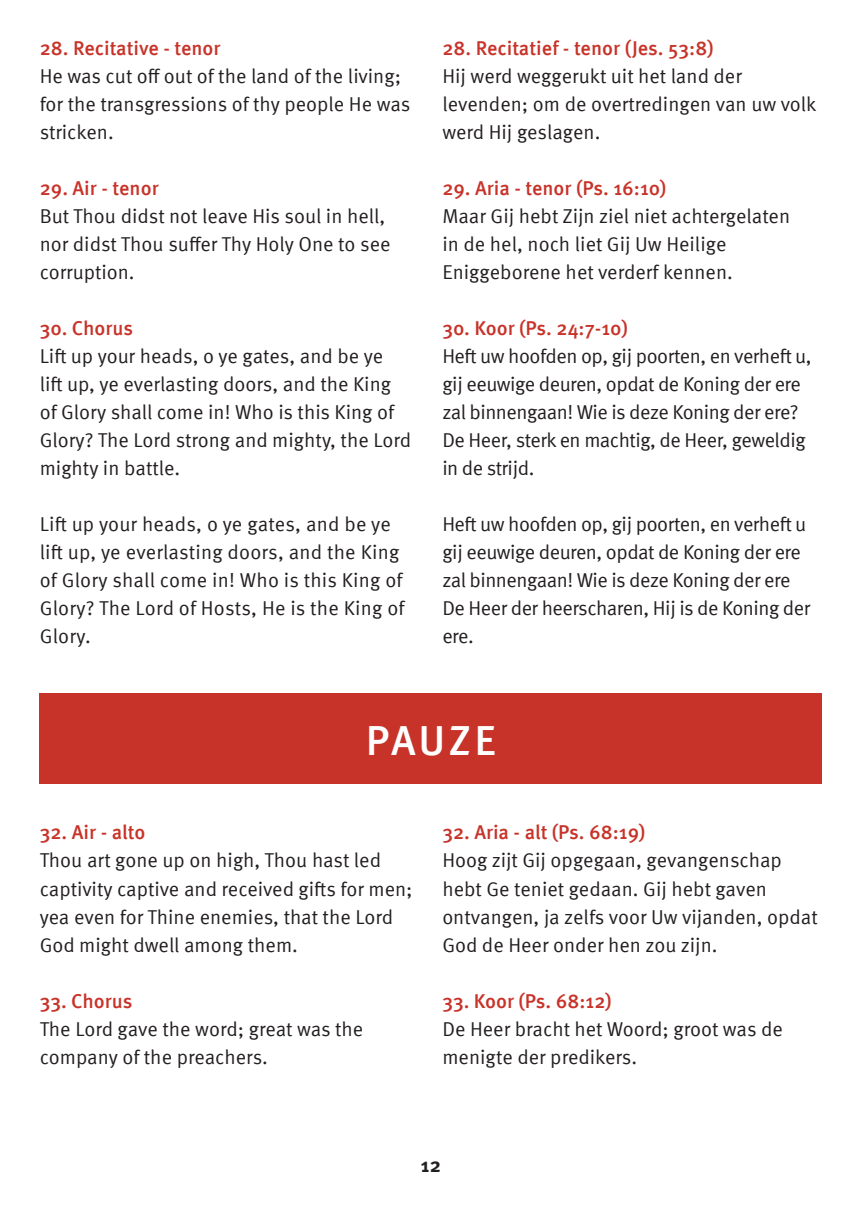
<style>
.page{position:relative;width:862px;height:1214px;background:#fff}
.page>*{position:absolute;margin:0;border:0;box-sizing:border-box;transform-origin:0 0}
.t1{font:500 42px "Meta Pro";letter-spacing:.07em;color:#fff}
.t2{font:20px/28px "Meta Pro";color:#231f20}
.t3{font:20px/28px "Meta Pro";letter-spacing:-.025em;color:#231f20}
.t4{font:500 20px "Meta Pro";color:#c73329}
.t5{font:700 20px "Meta Pro";color:#231f20}
</style>
<div class="page">
<div style="left:39px;top:693px;width:783px;height:91px;background:#c73329"></div>
<p class="t4" style="left:40px;top:33px;width:182px">28. Recitative - tenor</p>
<p class="t2" style="left:40px;top:61px;width:372px">He was cut off out of the land of the living; for the transgressions of thy people He was stricken.</p>
<p class="t4" style="left:40px;top:173px;width:120px">29. Air - tenor</p>
<p class="t2" style="left:40px;top:201px;width:352px">But Thou didst not leave His soul in hell, nor didst Thou suffer Thy Holy One to see corruption.</p>
<p class="t4" style="left:40px;top:313px;width:95px">30. Chorus</p>
<p class="t2" style="left:40px;top:341px;width:373px">Lift up your heads, o ye gates, and be ye<br>lift up, ye everlasting doors, and the King of Glory shall come in! Who is this King of Glory? The Lord strong and mighty, the Lord mighty in battle.</p>
<p class="t2" style="left:40px;top:509px;width:366px">Lift up your heads, o ye gates, and be ye lift up, ye everlasting doors, and the King of Glory shall come in! Who is this King of Glory? The Lord of Hosts, He is the King of Glory.</p>
<p class="t4" style="left:442px;top:33px;width:273px">28. Recitatief - tenor (Jes. 53:8)</p>
<p class="t2" style="left:442px;top:61px;width:375px">Hij werd weggerukt uit het land der levenden; om de overtredingen van uw volk werd Hij geslagen.</p>
<p class="t4" style="left:442px;top:173px;width:226px">29. Aria - tenor (Ps. 16:10)</p>
<p class="t2" style="left:442px;top:201px;width:349px">Maar Gij hebt Zijn ziel niet achtergelaten in de hel, noch liet Gij Uw Heilige<br>Eniggeborene het verderf kennen.</p>
<p class="t4" style="left:442px;top:313px;width:187px">30. Koor (Ps. 24:7-10)</p>
<p class="t3" style="left:442px;top:341px;width:371px">Heft uw hoofden op, gij poorten, en verheft u, gij eeuwige deuren, opdat de Koning der ere zal binnengaan! Wie is deze Koning der ere?<br>De Heer, sterk en machtig, de Heer, geweldig in de strijd.</p>
<p class="t3" style="left:442px;top:509px;width:366px">Heft uw hoofden op, gij poorten, en verheft u gij eeuwige deuren, opdat de Koning der ere zal binnengaan! Wie is deze Koning der ere</p>
<p class="t3" style="left:442px;top:593px;width:369px">De Heer der heerscharen, Hij is de Koning der ere.</p>
<p class="t1" style="left:366px;top:707px;width:131px">PAUZE</p>
<p class="t4" style="left:40px;top:817px;width:107px">32. Air - alto</p>
<p class="t2" style="left:40px;top:845px;width:374px">Thou art gone up on high, Thou hast led captivity captive and received gifts for men; yea even for Thine enemies, that the Lord God might dwell among them.</p>
<p class="t4" style="left:40px;top:985px;width:94px">33. Chorus</p>
<p class="t2" style="left:40px;top:1013px;width:325px">The Lord gave the word; great was the company of the preachers.</p>
<p class="t4" style="left:442px;top:817px;width:204px">32. Aria - alt (Ps. 68:19)</p>
<p class="t2" style="left:442px;top:845px;width:377px">Hoog zijt Gij opgegaan, gevangenschap hebt Ge teniet gedaan. Gij hebt gaven ontvangen, ja zelfs voor Uw vijanden, opdat God de Heer onder hen zou zijn.</p>
<p class="t4" style="left:442px;top:985px;width:171px">33. Koor (Ps. 68:12)</p>
<p class="t2" style="left:442px;top:1013px;width:342px">De Heer bracht het Woord; groot was de menigte der predikers.</p>
<p class="t5" style="left:421px;top:1149px;width:22px">12</p>
</div>
